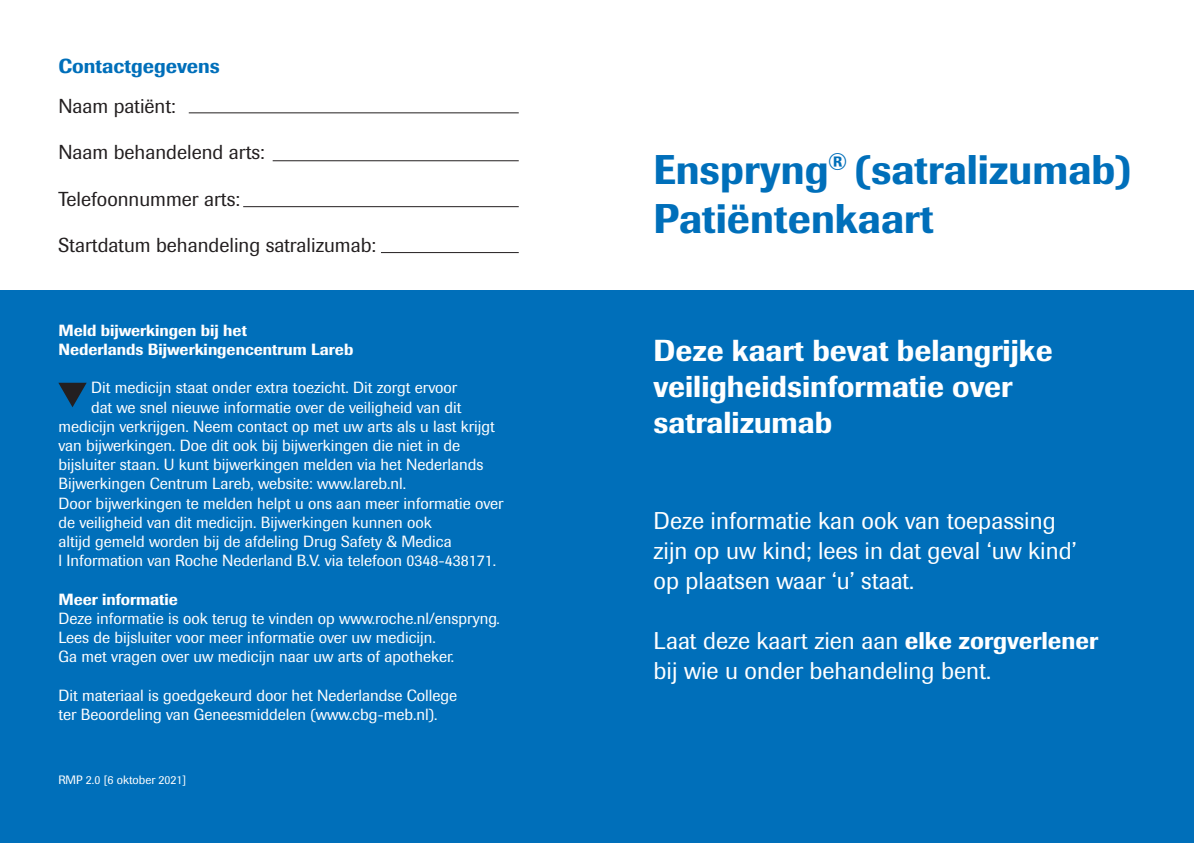
<style>
.page{position:relative;width:1194px;height:843px;background:#fff}
.page>*{position:absolute;margin:0;border:0;box-sizing:border-box;transform-origin:0 0}
.t1{font:500 41px/49.2px "Imago";color:#006fba}
.t2{font:500 30px/36px "Imago";color:#fff}
.t3{font:24px/30px "Imago";color:#fff}
.t4{font:20px "Imago";color:#231f20}
.t5{font:500 20px "Imago";color:#006fba}
.t6{font:16px/19.2px "Imago";color:#fff}
.t7{font:500 16px/19.2px "Imago";color:#fff}
.t8{font:12px "Imago";color:#fff}
.s1{font-weight:500}
</style>
<div class="page">
<div style="left:0;top:290px;width:1194px;height:552px;background:#006fba"></div>
<svg style="left:58px;top:382px;width:29px;height:25px"></svg>
<hr style="left:189px;top:112px;width:330px;height:1px;background:#231f20">
<hr style="left:273px;top:160px;width:246px;height:1px;background:#231f20">
<hr style="left:243px;top:206px;width:276px;height:1px;background:#231f20">
<hr style="left:381px;top:252px;width:138px;height:1px;background:#231f20">
<p class="t5" style="left:58px;top:53px;width:163px">Contactgegevens</p>
<p class="t4" style="left:58px;top:93px;width:119px">Naam patiënt:</p>
<p class="t4" style="left:58px;top:139px;width:208px">Naam behandelend arts:</p>
<p class="t4" style="left:58px;top:185px;width:183px">Telefoonnummer arts:</p>
<p class="t4" style="left:58px;top:231px;width:319px">Startdatum behandeling satralizumab:</p>
<p class="t7" style="left:58px;top:320px;width:296px">Meld bijwerkingen bij het<br>Nederlands Bijwerkingencentrum Lareb</p>
<p class="t6" style="left:91px;top:378px;width:368px">Dit medicijn staat onder extra toezicht. Dit zorgt ervoor</p>
<p class="t6" style="left:91px;top:397px;width:372px">dat we snel nieuwe informatie over de veiligheid van dit</p>
<p class="t6" style="left:58px;top:416px;width:438px">medicijn verkrijgen. Neem contact op met uw arts als u last krijgt</p>
<p class="t6" style="left:58px;top:435px;width:403px">van bijwerkingen. Doe dit ook bij bijwerkingen die niet in de</p>
<p class="t6" style="left:58px;top:454px;width:427px">bijsluiter staan. U kunt bijwerkingen melden via het Nederlands</p>
<p class="t6" style="left:58px;top:474px;width:349px">Bijwerkingen Centrum Lareb, website: www.lareb.nl.</p>
<p class="t6" style="left:58px;top:493px;width:446px">Door bijwerkingen te melden helpt u ons aan meer informatie over</p>
<p class="t6" style="left:58px;top:512px;width:375px">de veiligheid van dit medicijn. Bijwerkingen kunnen ook</p>
<p class="t6" style="left:58px;top:531px;width:395px">altijd gemeld worden bij de afdeling Drug Safety &amp; Medica</p>
<p class="t6" style="left:58px;top:550px;width:439px">l Information van Roche Nederland B.V. via telefoon 0348‑438171.</p>
<p class="t7" style="left:58px;top:589px;width:121px">Meer informatie</p>
<p class="t6" style="left:58px;top:608px;width:443px">Deze informatie is ook terug te vinden op www.roche.nl/enspryng.<br>Lees de bijsluiter voor meer informatie over uw medicijn.<br>Ga met vragen over uw medicijn naar uw arts of apotheker.</p>
<p class="t6" style="left:58px;top:685px;width:400px">Dit materiaal is goedgekeurd door het Nederlandse College ter Beoordeling van Geneesmiddelen (www.cbg-meb.nl).</p>
<p class="t8" style="left:58px;top:772px;width:130px">RMP 2.0 [6 oktober 2021]</p>
<h1 class="t1" style="left:653px;top:144px;width:480px">Enspryng<sup>®</sup> (satralizumab)<br>Patiëntenkaart</h1>
<h2 class="t2" style="left:653px;top:332px;width:401px">Deze kaart bevat belangrijke veiligheidsinformatie over satralizumab</h2>
<h3 class="t3" style="left:653px;top:505px;width:425px">Deze informatie kan ook van toepassing zijn op uw kind; lees in dat geval ‘uw kind’ op plaatsen waar ‘u’ staat.</h3>
<h3 class="t3" style="left:653px;top:625px;width:446px">Laat deze kaart zien aan <span class="s1">elke zorgverlener </span>bij wie u onder behandeling bent.</h3>
</div>
